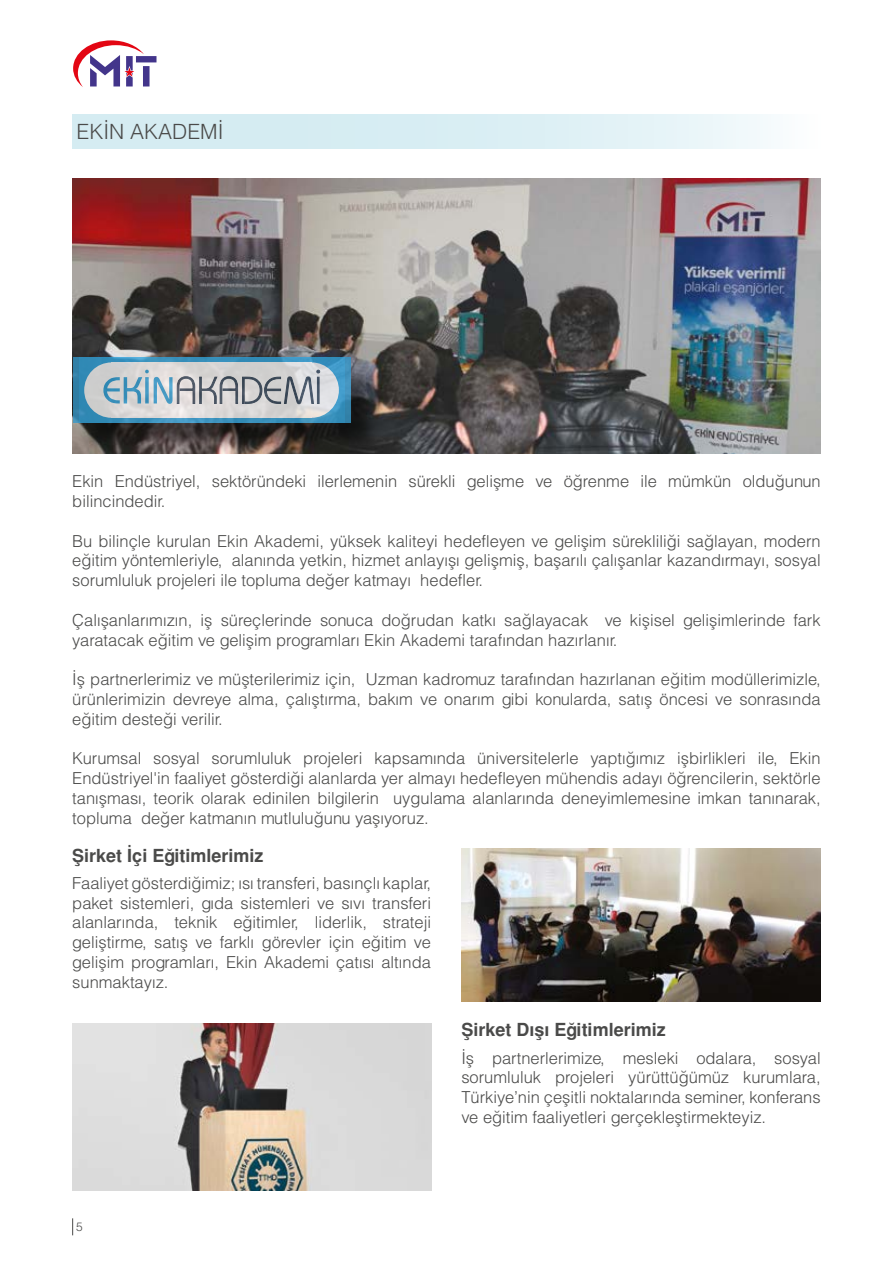
<style>
.page{position:relative;width:893px;height:1263px;background:#fff}
.page>*{position:absolute;margin:0;border:0;box-sizing:border-box;transform-origin:0 0}
.t1{font:21px "Helvetica Light Normal Tr";color:#4a4a49}
.t2{font:700 18px "Helvetica Tr";color:#4a4a49}
.t3{font:16.5px/19.8px "Helvetica Light Normal Tr";color:#4a4a49;text-align:justify}
.t4{font:12px "Helvetica Light Normal Tr";color:#4a4a49}
</style>
<div class="page">
<div style="left:72px;top:115px;width:749px;height:34px;background:linear-gradient(to right,#cde8ef,#eff8fa)"></div>
<svg style="left:73px;top:40px;width:83px;height:47px"></svg>
<svg style="left:72px;top:1218px;width:1px;height:17px"></svg>
<img style="left:72px;top:179px;width:749px;height:275px">
<img style="left:72px;top:1023px;width:359px;height:168px">
<img style="left:461px;top:848px;width:360px;height:154px">
<div style="left:77px;top:361px;width:305px;height:94px;background:#000;opacity:.75"></div>
<svg style="left:73px;top:357px;width:277px;height:66px"></svg>
<svg style="left:79px;top:357px;width:266px;height:66px;background:#3890bc"></svg>
<svg style="left:117px;top:362px;width:189px;height:56px;background:#dad7d6"></svg>
<svg style="left:284px;top:362px;width:55px;height:56px"></svg>
<svg style="left:84px;top:362px;width:55px;height:56px"></svg>
<svg style="left:103px;top:370px;width:217px;height:35px;background:#b0b9bf"></svg>
<p class="t1" style="left:77px;top:119px;width:144px">EKI N AKADEMI</p>
<p class="t3" style="left:72px;top:471px;width:750px">Ekin Endüstriyel, sektöründeki ilerlemenin sürekli gelişme ve öğrenme ile mümkün olduğunun bilincindedir.</p>
<p class="t3" style="left:72px;top:530px;width:750px">Bu bilinçle kurulan Ekin Akademi, yüksek kaliteyi hedefleyen ve gelişim sürekliliği sağlayan, modern eğitim yöntemleriyle, alanında yetkin, hizmet anlayışı gelişmiş, başarılı çalışanlar kazandırmayı, sosyal sorumluluk projeleri ile topluma değer katmayı hedefler.</p>
<p class="t3" style="left:72px;top:610px;width:750px">Çalışanlarımızın, iş süreçlerinde sonuca doğrudan katkı sağlayacak ve kişisel gelişimlerinde fark yaratacak eğitim ve gelişim programları Ekin Akademi tarafından hazırlanır.</p>
<p class="t3" style="left:72px;top:669px;width:750px">İş partnerlerimiz ve müşterilerimiz için, Uzman kadromuz tarafından hazırlanan eğitim modüllerimizle, ürünlerimizin devreye alma, çalıştırma, bakım ve onarım gibi konularda, satış öncesi ve sonrasında eğitim desteği verilir.</p>
<p class="t3" style="left:72px;top:748px;width:750px">Kurumsal sosyal sorumluluk projeleri kapsamında üniversitelerle yaptığımız işbirlikleri ile, Ekin Endüstriyel'in faaliyet gösterdiği alanlarda yer almayı hedefleyen mühendis adayı öğrencilerin, sektörle tanışması, teorik olarak edinilen bilgilerin uygulama alanlarında deneyimlemesine imkan tanınarak, topluma değer katmanın mutluluğunu yaşıyoruz.</p>
<p class="t2" style="left:72px;top:844px;width:193px">Şirket İçi Eğitimlerimiz</p>
<p class="t3" style="left:72px;top:873px;width:360px">Faaliyet gösterdiğimiz; ısı transferi, basınçlı kaplar, paket sistemleri, gıda sistemleri ve sıvı transferi alanlarında, teknik eğitimler, liderlik, strateji geliştirme, satış ve farklı görevler için eğitim ve gelişim programları, Ekin Akademi çatısı altında sunmaktayız.</p>
<p class="t2" style="left:461px;top:1019px;width:206px">Şirket Dışı Eğitimlerimiz</p>
<p class="t3" style="left:461px;top:1047px;width:361px">İş partnerlerimize, mesleki odalara, sosyal sorumluluk projeleri yürüttüğümüz kurumlara, Türkiye’nin çeşitli noktalarında seminer, konferans ve eğitim faaliyetleri gerçekleştirmekteyiz.</p>
<p class="t4" style="left:76px;top:1219px;width:8px">5</p>
</div>
